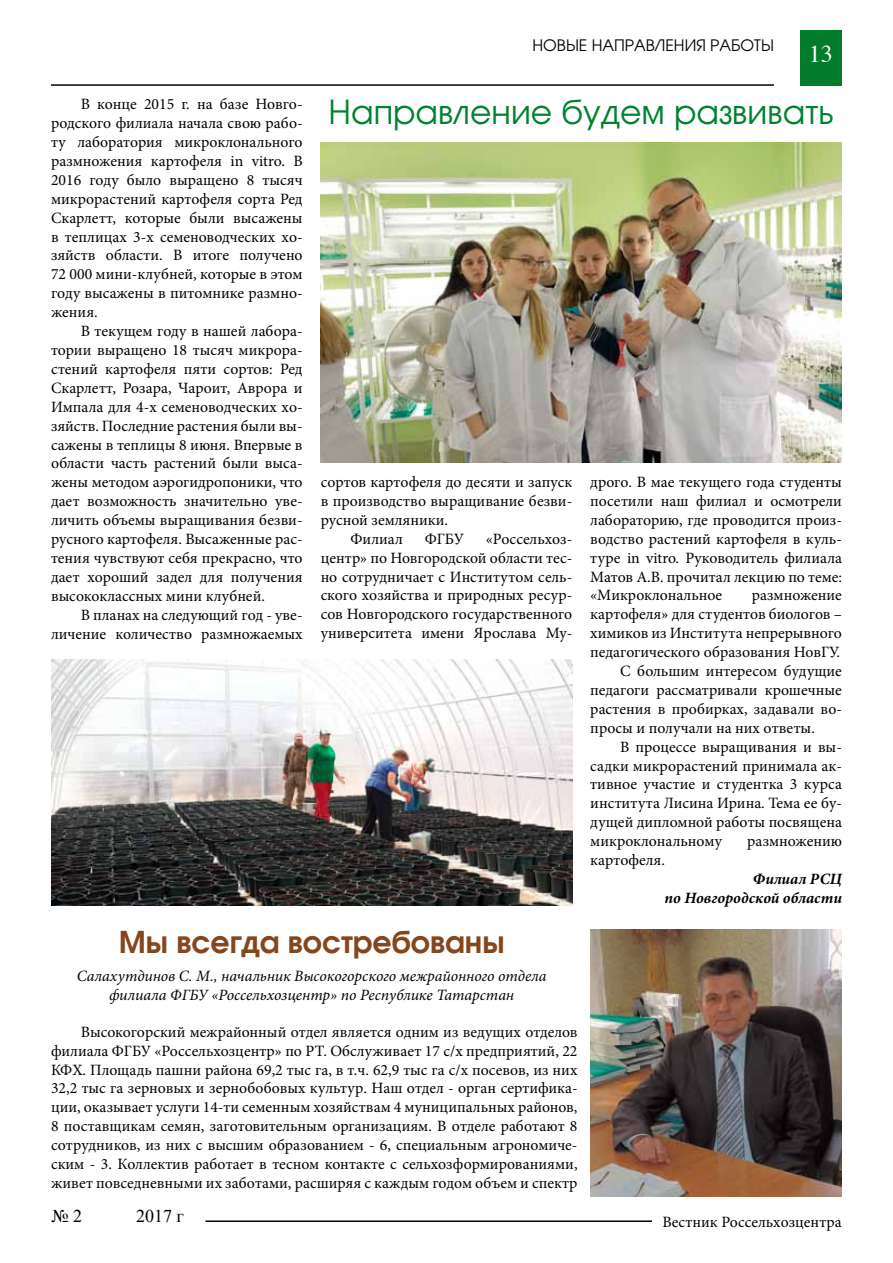
<style>
.page{position:relative;width:893px;height:1263px;background:#fff}
.page>*{position:absolute;margin:0;border:0;box-sizing:border-box;transform-origin:0 0}
.t1{font:33px "Avangard TM";color:#00822e}
.t2{font:700 30px "Avangard TM";color:#84471d}
.t3{font:24px "Times";color:#fff}
.t4{font:18px "Times New Roman";color:#000}
.t5{font:15.75px/18.9px "Minion Pro";color:#000;text-align:justify}
.t6{font:italic 15.75px/18.9px "Minion Pro";color:#000;text-align:center}
.t7{font:italic 700 15.75px/18.9px "Minion Pro";color:#000;text-align:right}
.t8{font:15.75px "Avangard TM";color:#000}
</style>
<div class="page">
<hr style="left:51px;top:84px;width:723px;height:2px;background:#000">
<hr style="left:206px;top:1220px;width:446px;height:2px;background:#000">
<div style="left:800px;top:30px;width:42px;height:55px;background:#007c2b"></div>
<img style="left:321px;top:143px;width:521px;height:320px">
<img style="left:51px;top:659px;width:521px;height:247px">
<img style="left:590px;top:930px;width:252px;height:266px">
<p class="t5" style="left:51px;top:95px;width:253px;text-indent:30px">В конце 2015 г. на базе Новго&shy;родского филиала начала свою рабо&shy;ту лаборатория микроклонального размножения картофеля in vitro. В 2016 году было выращено 8 тысяч микрорастений картофеля сорта Ред Скарлетт, которые были высажены в теплицах 3-х семеноводческих хо&shy;зяйств области. В итоге получено 72 000 мини-клубней, которые в этом году высажены в питомнике размно&shy;жения.</p>
<p class="t5" style="left:51px;top:322px;width:253px;text-indent:30px">В текущем году в нашей лабора&shy;тории выращено 18 тысяч микрора&shy;стений картофеля пяти сортов: Ред Скарлетт, Розара, Чароит, Аврора и Импала для 4-х семеноводческих хо&shy;зяйств. Последние растения были вы&shy;сажены в теплицы 8 июня. Впервые в области часть растений были выса&shy;жены методом аэрогидропоники, что дает возможность значительно уве&shy;личить объемы выращивания безви&shy;русного картофеля. Высаженные рас&shy;тения чувствуют себя прекрасно, что дает хороший задел для получения высококлассных мини клубней.</p>
<p class="t5" style="left:51px;top:605px;width:253px;text-align:right">В планах на следующий год - уве&shy;личение количество размножаемых</p>
<p class="t8" style="left:532px;top:36px;width:243px">НОВЫЕ НАПРАВЛЕНИЯ РАБОТЫ</p>
<h3 class="t3" style="left:809px;top:32px;width:25px">13</h3>
<h1 class="t1" style="left:329px;top:93px;width:507px">Направление будем развивать</h1>
<p class="t5" style="left:321px;top:473px;width:253px">сортов картофеля до десяти и запуск</p>
<p class="t5" style="left:321px;top:491px;width:253px">в производство выращивание безви-</p>
<p class="t5" style="left:321px;top:510px;width:129px">русной земляники.</p>
<p class="t5" style="left:350px;top:529px;width:54px">Филиал</p>
<p class="t5" style="left:425px;top:529px;width:41px">ФГБУ</p>
<p class="t5" style="left:321px;top:529px;width:253px;text-indent:165px">«Россельхоз&shy;центр» по Новгородской области тес&shy;но сотрудничает с Институтом сель&shy;ского хозяйства и природных ресур&shy;сов Новгородского государственного университета имени Ярослава Му-</p>
<p class="t5" style="left:590px;top:473px;width:253px">дрого. В мае текущего года студенты посетили наш филиал и осмотрели лабораторию, где проводится произ&shy;водство растений картофеля в куль&shy;туре in vitro. Руководитель филиала Матов А.В. прочитал лекцию по теме: «Микроклональное</p>
<p class="t5" style="left:752px;top:586px;width:92px">размножение</p>
<p class="t5" style="left:590px;top:605px;width:253px">картофеля» для студентов биологов –</p>
<p class="t5" style="left:590px;top:624px;width:253px">химиков из Института непрерывного</p>
<p class="t5" style="left:590px;top:643px;width:251px">педагогического образования НовГУ.</p>
<p class="t5" style="left:620px;top:662px;width:223px">С большим интересом будущие</p>
<p class="t5" style="left:590px;top:680px;width:253px">педагоги рассматривали крошечные</p>
<p class="t5" style="left:590px;top:699px;width:253px">растения в пробирках, задавали во-</p>
<p class="t5" style="left:590px;top:718px;width:226px">просы и получали на них ответы.</p>
<p class="t5" style="left:620px;top:737px;width:223px">В процессе выращивания и вы-</p>
<p class="t5" style="left:590px;top:756px;width:253px">садки микрорастений принимала ак-</p>
<p class="t5" style="left:590px;top:775px;width:253px">тивное участие и студентка 3 курса</p>
<p class="t5" style="left:590px;top:794px;width:253px">института Лисина Ирина. Тема ее бу-</p>
<p class="t5" style="left:590px;top:813px;width:253px">дущей дипломной работы посвящена</p>
<p class="t5" style="left:590px;top:832px;width:133px">микроклональному</p>
<p class="t5" style="left:747px;top:832px;width:96px">размножению</p>
<p class="t5" style="left:590px;top:851px;width:76px">картофеля.</p>
<p class="t7" style="left:665px;top:869px;width:179px">Филиал РСЦ<br>по Новгородской области</p>
<h2 class="t2" style="left:119px;top:925px;width:387px">Мы всегда востребованы</h2>
<p class="t6" style="left:77px;top:966px;width:471px">Салахутдинов С. М., начальник Высокогорского межрайонного отдела филиала ФГБУ «Россельхозцентр» по Республике Татарстан</p>
<p class="t5" style="left:51px;top:1022px;width:528px;text-indent:30px">Высокогорский межрайонный отдел является одним из ведущих отделов филиала ФГБУ «Россельхозцентр» по РТ. Обслуживает 17 с/х предприятий, 22<br>КФХ. Площадь пашни района 69,2 тыс га, в т.ч. 62,9 тыс га с/х посевов, из них 32,2 тыс га зерновых и зернобобовых культур. Наш отдел - орган сертифика&shy;ции, оказывает услуги 14-ти семенным хозяйствам 4 муниципальных районов, 8 поставщикам семян, заготовительным организациям. В отделе работают 8 сотрудников, из них с высшим образованием - 6, специальным агрономиче&shy;ским - 3. Коллектив работает в тесном контакте с сельхозформированиями, живет повседневными их заботами, расширяя с каждым годом объем и спектр</p>
<p class="t4" style="left:51px;top:1204px;width:32px">№ 2</p>
<p class="t4" style="left:136px;top:1204px;width:49px">2017 г</p>
<p class="t5" style="left:662px;top:1213px;width:181px">Вестник Россельхозцентра</p>
</div>
